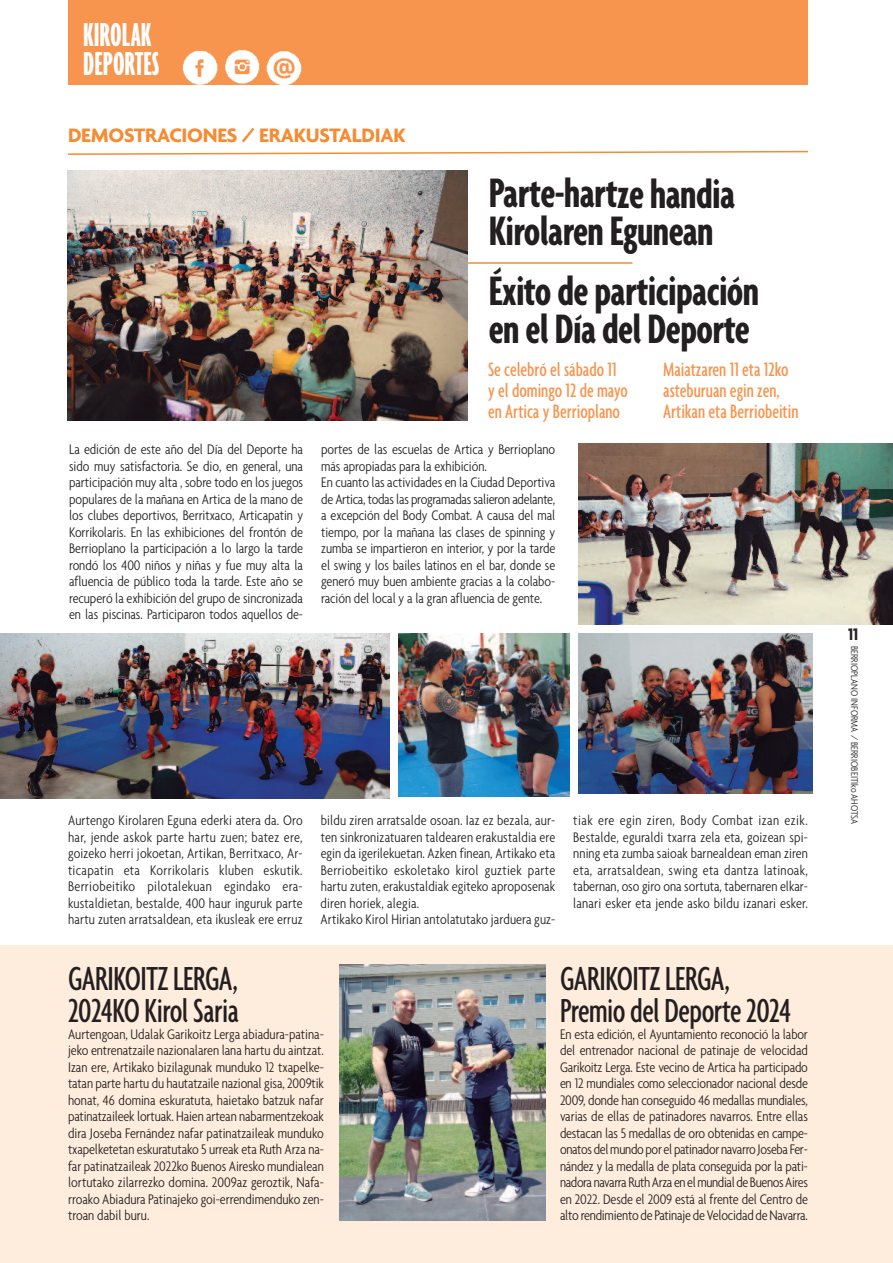
<style>
.page{position:relative;width:893px;height:1263px;background:#fff}
.page>*{position:absolute;margin:0;border:0;box-sizing:border-box;transform-origin:0 0}
.t1{font:700 extra-condensed 44.55px/38px "Agenda";letter-spacing:-.015em;color:#231f20}
.t2{font:500 extra-condensed 36px/31.5px "Agenda";letter-spacing:-.015em;color:#231f20}
.t3{font:700 ultra-condensed 36px/28.5px "Agenda";color:#fff}
.t4{font:500 extra-condensed 21px/21px "Agenda";color:#f7944d}
.t5{font:700 21px "Agenda";letter-spacing:-.015em;color:#f58b32}
.t6{font:700 condensed 18px "Agenda";color:#231f20}
.t7{font:300 condensed 15px/16.5px "Agenda";letter-spacing:-.005em;color:#231f20;text-align:justify}
.t8{font:300 condensed 10.5px "Agenda";color:#231f20}
</style>
<div class="page">
<div style="left:68px;top:0;width:740px;height:85px;background:#f7944d"></div>
<img style="left:182px;top:50px;width:36px;height:35px">
<img style="left:225px;top:50px;width:35px;height:34px">
<img style="left:266px;top:51px;width:35px;height:34px">
<hr style="left:0;top:554px;width:1px;height:287px;background:#d7eaf3">
<div style="left:0;top:945px;width:893px;height:318px;background:#feeddd"></div>
<hr style="left:173px;top:262px;width:459px;height:2px;background:#f58b32">
<svg style="left:68px;top:150px;width:740px;height:5px"></svg>
<img style="left:68px;top:171px;width:400px;height:250px">
<img style="left:340px;top:964px;width:206px;height:256px">
<img style="left:0;top:633px;width:390px;height:165px">
<img style="left:578px;top:633px;width:234px;height:161px">
<img style="left:399px;top:633px;width:170px;height:163px">
<img style="left:578px;top:443px;width:315px;height:181px">
<h2 class="t3" style="left:83px;top:19px;width:78px">KIROLAK<br>DEPORTES</h2>
<h3 class="t5" style="left:68px;top:123px;width:339px">DEMOSTRACIONES / ERAKUSTALDIAK</h3>
<h1 class="t1" style="left:489px;top:173px;width:248px">Parte-hartzehandia<br>KirolarenEgunean</h1>
<h1 class="t1" style="left:489px;top:271px;width:272px">Éxitodeparticipación enel Díadel Deporte</h1>
<h3 class="t4" style="left:488px;top:358px;width:141px">Se celebró el sábado 11 y el domingo 12 de mayo en Artica y Berrioplano</h3>
<h3 class="t4" style="left:663px;top:358px;width:137px">Maiatzaren 11 eta 12ko asteburuan egin zen,<br>Artikan eta Berriobeitin</h3>
<p class="t7" style="left:69px;top:441px;width:236px">La edición de este año del Día del Deporte ha sido muy satisfactoria. Se dio, en general, una participación muy alta , sobre todo en los juegos populares de la mañana en Artica de la mano de los clubes deportivos, Berritxaco, Articapatin y Korrikolaris. En las exhibiciones del frontón de Berrioplano la participación a lo largo la tarde rondó los 400 niños y niñas y fue muy alta la afluencia de público toda la tarde. Este año se recuperó la exhibición del grupo de sincronizada en las piscinas. Participaron todos aquellos de-</p>
<p class="t7" style="left:321px;top:441px;width:236px;text-align:left">portes de las escuelas de Artica y Berrioplano más apropiadas para la exhibición.<br>En cuanto las actividades en la Ciudad Deportiva de Artica, todas las programadas salieron adelante, a excepción del Body Combat. A causa del mal tiempo, por la mañana las clases de spinning y zumba se impartieron en interior, y por la tarde el swing y los bailes latinos en el bar, donde se generó muy buen ambiente gracias a la colabo&shy;ración del local y a la gran afluencia de gente.</p>
<p class="t7" style="left:68px;top:812px;width:236px">Aurtengo Kirolaren Eguna ederki atera da. Oro har, jende askok parte hartu zuen; batez ere, goizeko herri jokoetan, Artikan, Berritxaco, Ar&shy;ticapatin eta Korrikolaris kluben eskutik.<br>Berriobeitiko pilotalekuan egindako era&shy;kustaldietan, bestalde, 400 haur inguruk parte hartu zuten arratsaldean, eta ikusleak ere erruz</p>
<p class="t7" style="left:321px;top:812px;width:236px;text-align:left">bildu ziren arratsalde osoan. Iaz ez bezala, aur&shy;ten sinkronizatuaren taldearen erakustaldia ere egin da igerilekuetan. Azken finean, Artikako eta Berriobeitiko eskoletako kirol guztiek parte hartu zuten, erakustaldiak egiteko aproposenak diren horiek, alegia.<br>Artikako Kirol Hirian antolatutako jarduera guz-</p>
<p class="t7" style="left:573px;top:812px;width:236px">tiak ere egin ziren, Body Combat izan ezik.<br>Bestalde, eguraldi txarra zela eta, goizean spi&shy;nning eta zumba saioak barnealdean eman ziren eta, arratsaldean, swing eta dantza latinoak, tabernan, oso giro ona sortuta, tabernaren elkar&shy;lanari esker eta jende asko bildu izanari esker.</p>
<h2 class="t2" style="left:68px;top:962px;width:172px">GARIKOITZLERGA,<br>2024KO KirolSaria</h2>
<p class="t7" style="left:68px;top:1025px;width:257px">Aurtengoan, Udalak Garikoitz Lerga abiadura-patina&shy;jeko entrenatzaile nazionalaren lana hartu du aintzat.<br>Izan ere, Artikako bizilagunak munduko 12 txapelke&shy;tatan parte hartu du hautatzaile nazional gisa, 2009tik honat, 46 domina eskuratuta, haietako batzuk nafar patinatzaileek lortuak. Haien artean nabarmentzekoak dira Joseba Fernández nafar patinatzaileak munduko txapelketetan eskuratutako 5 urreak eta Ruth Arza na&shy;far patinatzaileak 2022ko Buenos Airesko mundialean lortutako zilarrezko domina. 2009az geroztik, Nafa&shy;rroako Abiadura Patinajeko goi-errendimenduko zen&shy;troan dabil buru.</p>
<h2 class="t2" style="left:560px;top:962px;width:233px">GARIKOITZLERGA,<br>Premiodel Deporte2024</h2>
<p class="t7" style="left:560px;top:1025px;width:249px">En esta edición, el Ayuntamiento reconoció la labor del entrenador nacional de patinaje de velocidad Garikoitz Lerga. Este vecino de Artica ha participado en 12 mundiales como seleccionador nacional desde 2009, donde han conseguido 46 medallas mundiales, varias de ellas de patinadores navarros. Entre ellas destacan las 5 medallas de oro obtenidas en campe&shy;onatos delmundoporel patinador navarroJosebaFer&shy;nández y la medalla de plata conseguida por la pati&shy;nadora navarraRuthArzaen elmundialde BuenosAires en 2022. Desde el 2009 está al frente del Centro de alto rendimiento dePatinaje de Velocidad deNavarra.</p>
<p class="t6" style="left:848px;top:623px;width:12px">11</p>
<p class="t8" style="left:861px;top:646px;width:180px;rotate:90deg">BERRIOPLANO INFORMA / BERRIOBEITIko AHOTSA</p>
</div>
